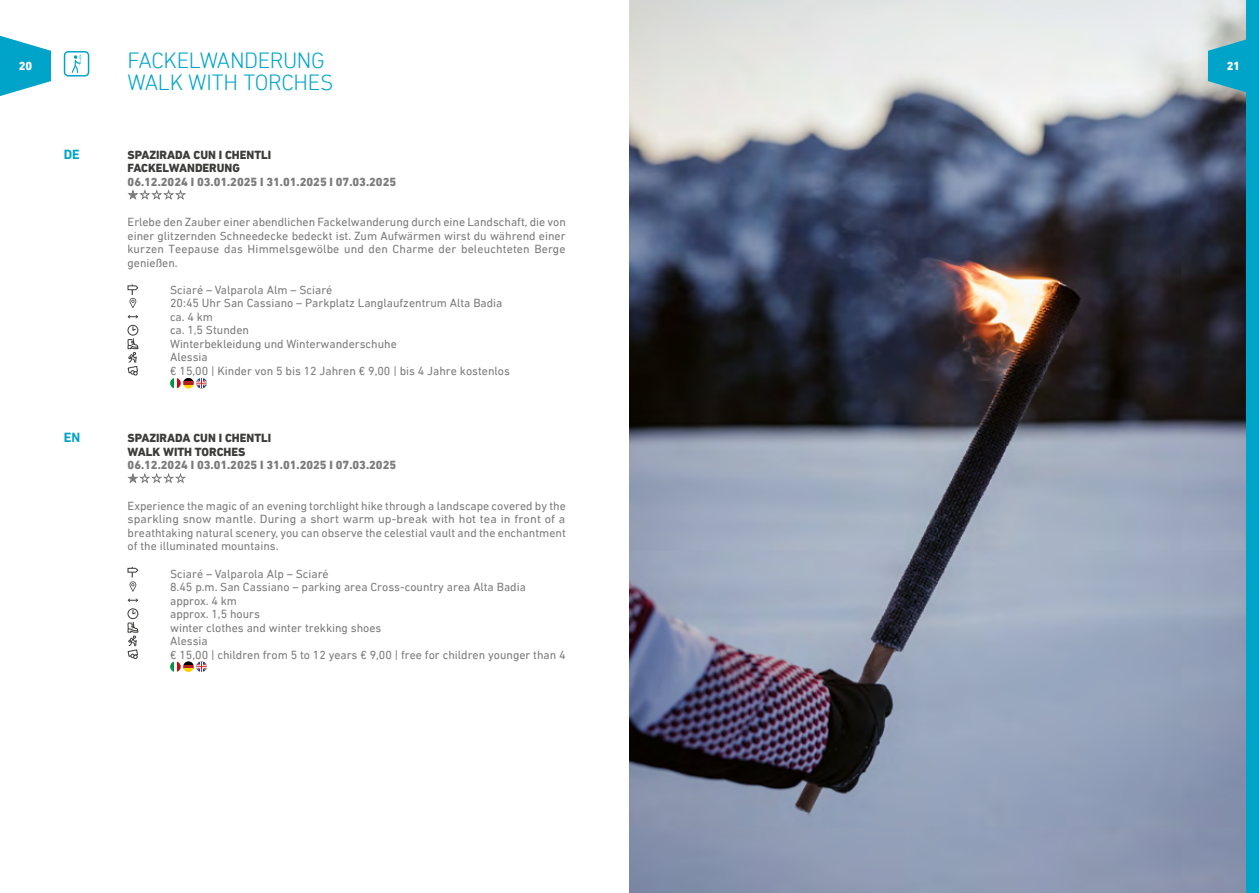
<style>
.page{position:relative;width:1259px;height:893px;background:#fff}
.page>*{position:absolute;margin:0;border:0;box-sizing:border-box;transform-origin:0 0}
.t1{font:300 22.5px/22.5px "DIN Next LT Pro";letter-spacing:-.02em;color:#00a4c9}
.t2{font:700 13.5px "DIN Next LT Pro";color:#00a4c9}
.t3{font:12px/13.5px "DIN Next LT Pro";color:#7c7b7b;text-align:justify}
.t4{font:800 12px "DIN Next LT Pro";color:#7c7b7b}
.t5{font:800 12px/13.5px "DIN Next LT Pro";color:#3c3c3b}
.t6{font:800 12px "DIN Next LT Pro";color:#fff}
</style>
<div class="page">
<img style="left:629px;top:0;width:617px;height:893px">
<svg style="left:64px;top:51px;width:25px;height:26px"></svg>
<svg style="left:128px;top:284px;width:10px;height:25px"></svg>
<svg style="left:128px;top:315px;width:10px;height:3px"></svg>
<svg style="left:128px;top:325px;width:10px;height:11px"></svg>
<div style="left:128px;top:325px;width:10px;height:10px;border:1px solid #3c3c3b;border-radius:50%"></div>
<svg style="left:132px;top:326px;width:4px;height:5px"></svg>
<svg style="left:128px;top:338px;width:10px;height:38px"></svg>
<svg style="left:177px;top:378px;width:4px;height:10px"></svg>
<svg style="left:170px;top:378px;width:4px;height:10px"></svg>
<svg style="left:183px;top:378px;width:24px;height:10px"></svg>
<svg style="left:128px;top:567px;width:10px;height:25px"></svg>
<svg style="left:128px;top:599px;width:10px;height:3px"></svg>
<svg style="left:128px;top:608px;width:10px;height:11px"></svg>
<div style="left:128px;top:608px;width:10px;height:11px;border:1px solid #3c3c3b;border-radius:50%"></div>
<svg style="left:132px;top:609px;width:4px;height:6px"></svg>
<svg style="left:128px;top:622px;width:10px;height:37px"></svg>
<svg style="left:177px;top:661px;width:4px;height:11px"></svg>
<svg style="left:170px;top:661px;width:4px;height:11px"></svg>
<svg style="left:183px;top:661px;width:24px;height:11px"></svg>
<div style="left:1246px;top:0;width:13px;height:893px;background:#00a4c9"></div>
<svg style="left:1208px;top:36px;width:38px;height:60px"></svg>
<svg style="left:0;top:36px;width:51px;height:60px"></svg>
<h1 class="t1" style="left:128px;top:49px;width:207px">FACKELWANDERUNG<br>WALK WITH TORCHES</h1>
<p class="t6" style="left:19px;top:59px;width:15px">20</p>
<p class="t6" style="left:1227px;top:59px;width:15px">21</p>
<p class="t2" style="left:64px;top:146px;width:18px">DE</p>
<p class="t5" style="left:128px;top:148px;width:145px">SPAZIRADA CUN I CHENTLI<br>FACKELWANDERUNG</p>
<p class="t4" style="left:128px;top:175px;width:270px">06.12.2024 I 03.01.2025 I 31.01.2025 I 07.03.2025</p>
<p class="t3" style="left:128px;top:215px;width:440px">Erlebe den Zauber einer abendlichen Fackelwanderung durch eine Landschaft, die von einer glitzernden Schneedecke bedeckt ist. Zum Aufwärmen wirst du während einer kurzen Teepause das Himmelsgewölbe und den Charme der beleuchteten Berge genießen.</p>
<p class="t3" style="left:170px;top:283px;width:341px;text-align:left">Sciaré – Valparola Alm – Sciaré<br>20:45 Uhr San Cassiano – Parkplatz Langlaufzentrum Alta Badia ca. 4 km<br>ca. 1,5 Stunden<br>Winterbekleidung und Winterwanderschuhe<br>Alessia<br>€ 15,00 | Kinder von 5 bis 12 Jahren € 9,00 | bis 4 Jahre kostenlos</p>
<p class="t2" style="left:64px;top:430px;width:18px">EN</p>
<p class="t5" style="left:128px;top:432px;width:145px">SPAZIRADA CUN I CHENTLI<br>WALK WITH TORCHES</p>
<p class="t4" style="left:128px;top:458px;width:270px">06.12.2024 I 03.01.2025 I 31.01.2025 I 07.03.2025</p>
<p class="t3" style="left:128px;top:499px;width:440px">Experience the magic of an evening torchlight hike through a landscape covered by the sparkling snow mantle. During a short warm up-break with hot tea in front of a breathtaking natural scenery, you can observe the celestial vault and the enchantment of the illuminated mountains.</p>
<p class="t3" style="left:170px;top:566px;width:397px;text-align:left">Sciaré – Valparola Alp – Sciaré<br>8.45 p.m. San Cassiano – parking area Cross-country area Alta Badia approx. 4 km<br>approx. 1,5 hours<br>winter clothes and winter trekking shoes<br>Alessia<br>€ 15,00 | children from 5 to 12 years € 9,00 | free for children younger than 4</p>
</div>
